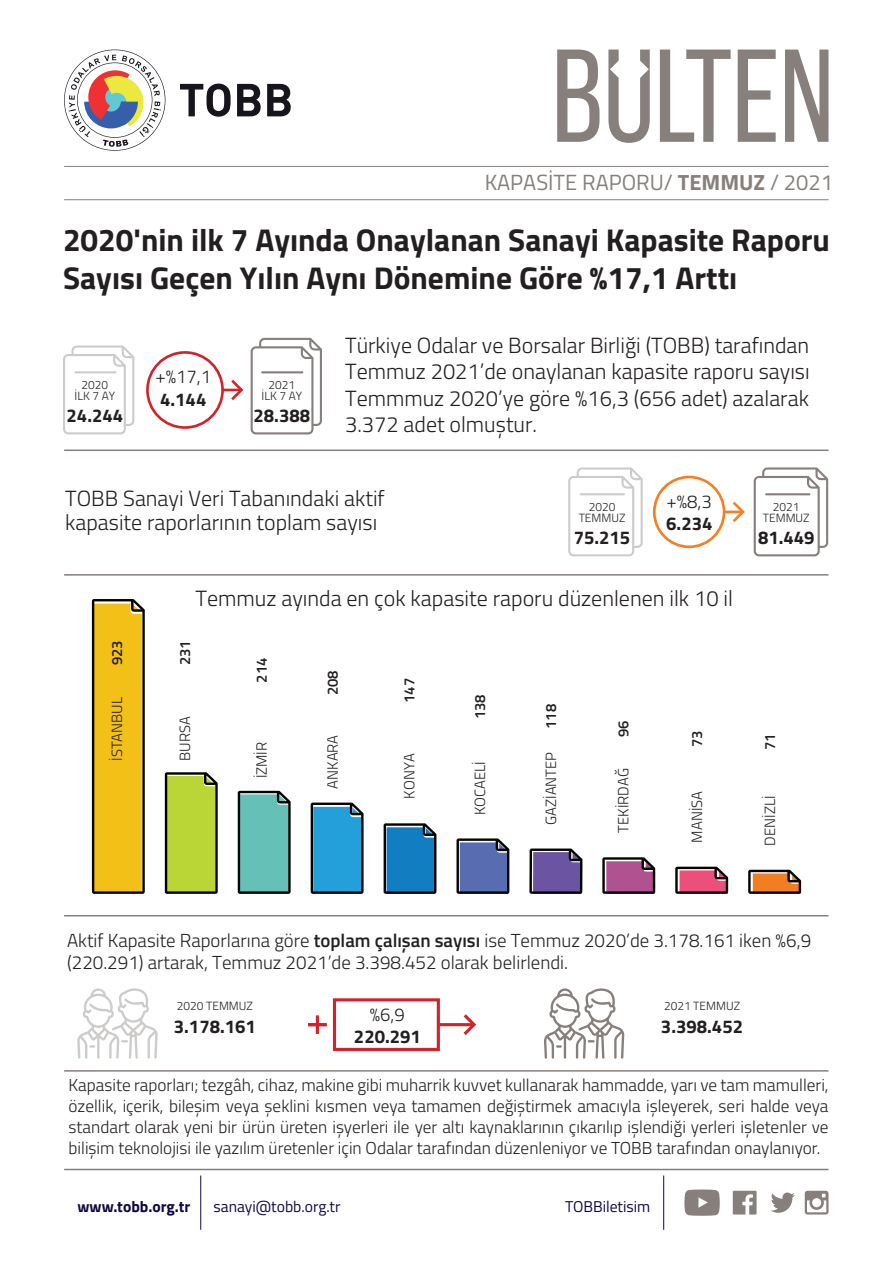
<style>
.page{position:relative;width:893px;height:1263px;background:#fff}
.page>*{position:absolute;margin:0;border:0;box-sizing:border-box;transform-origin:0 0}
.t1{font:700 31.5px/37.8px "Titillium Web";color:#231f20}
.t2{font:300 22.05px "Titillium Web";color:#231f20}
.t3{font:300 21.9px/26.4px "Titillium Web";color:#231f20;text-align:justify}
.t4{font:21.9px "Titillium Web";color:#867f7c}
.t5{font:300 18.75px/22.5px "Titillium Web";color:#231f20}
.t6{font:700 18.45px "Titillium Web";color:#231f20}
.t7{font:300 18.45px "Titillium Web";color:#231f20}
.t8{font:300 17.25px/20.7px "Titillium Web";color:#231f20;text-align:justify}
.t9{font:15.75px "Titillium Web";color:#120944}
.t10{font:700 15.75px "Titillium Web";color:#120944}
.t11{font:300 14.85px "Titillium Web";color:#231f20}
.t12{font:600 14.85px "Titillium Web";color:#231f20}
.t13{font:300 11.85px/11.2px "Titillium Web";color:#231f20;text-align:center}
.s1{font-weight:700}
.s2{font-weight:600}
</style>
<div class="page">
<svg style="left:64px;top:50px;width:101px;height:101px"></svg>
<svg style="left:180px;top:84px;width:51px;height:33px"></svg>
<svg style="left:237px;top:84px;width:24px;height:32px"></svg>
<svg style="left:267px;top:84px;width:24px;height:32px"></svg>
<svg style="left:557px;top:50px;width:42px;height:92px"></svg>
<svg style="left:660px;top:50px;width:71px;height:92px"></svg>
<svg style="left:738px;top:50px;width:38px;height:92px"></svg>
<svg style="left:785px;top:50px;width:43px;height:92px"></svg>
<svg style="left:608px;top:50px;width:42px;height:93px"></svg>
<hr style="left:64px;top:166px;width:764px;height:1px;background:#867f7c">
<hr style="left:64px;top:574px;width:764px;height:2px;background:#867f7c">
<hr style="left:64px;top:449px;width:764px;height:2px;background:#867f7c">
<hr style="left:64px;top:1070px;width:764px;height:1px;background:#867f7c">
<hr style="left:64px;top:1169px;width:764px;height:1px;background:#867f7c">
<hr style="left:64px;top:915px;width:764px;height:1px;background:#867f7c">
<hr style="left:64px;top:199px;width:764px;height:1px;background:#867f7c">
<svg style="left:805px;top:1191px;width:23px;height:23px"></svg>
<svg style="left:733px;top:1191px;width:24px;height:23px"></svg>
<hr style="left:200px;top:1175px;width:1px;height:55px;background:#120944">
<hr style="left:663px;top:1175px;width:1px;height:55px;background:#120944">
<svg style="left:771px;top:1192px;width:24px;height:21px"></svg>
<svg style="left:684px;top:1189px;width:36px;height:27px"></svg>
<hr style="left:439px;top:1023px;width:35px;height:3px;background:#d1232a">
<svg style="left:460px;top:1014px;width:17px;height:21px"></svg>
<svg style="left:92px;top:599px;width:53px;height:295px;background:#d9ad1a"></svg>
<svg style="left:165px;top:772px;width:53px;height:122px;background:#a4bb36"></svg>
<svg style="left:238px;top:791px;width:53px;height:103px;background:#5daaa1"></svg>
<svg style="left:311px;top:802px;width:53px;height:92px;background:#2a8fbe"></svg>
<svg style="left:384px;top:823px;width:52px;height:71px;background:#1c73a9"></svg>
<svg style="left:456px;top:838px;width:53px;height:56px;background:#56669a"></svg>
<svg style="left:529px;top:848px;width:53px;height:46px;background:#64558c"></svg>
<svg style="left:602px;top:857px;width:53px;height:37px;background:#93547d"></svg>
<svg style="left:675px;top:867px;width:53px;height:27px"></svg>
<svg style="left:748px;top:870px;width:53px;height:24px"></svg>
<svg style="left:77px;top:988px;width:81px;height:71px"></svg>
<svg style="left:544px;top:988px;width:80px;height:71px"></svg>
<div style="left:653px;top:476px;width:72px;height:72px;border:3px solid #f57f21;border-radius:50%"></div>
<svg style="left:568px;top:467px;width:75px;height:89px"></svg>
<svg style="left:754px;top:467px;width:74px;height:89px"></svg>
<hr style="left:580px;top:493px;width:45px;height:2px;background:#cecccb">
<hr style="left:765px;top:493px;width:45px;height:2px;background:#867f7c">
<svg style="left:724px;top:501px;width:21px;height:21px"></svg>
<div style="left:333px;top:998px;width:107px;height:53px;border:3px solid #d1232a"></div>
<hr style="left:308px;top:1023px;width:19px;height:3px;background:#d1232a">
<hr style="left:316px;top:1015px;width:3px;height:19px;background:#d1232a">
<svg style="left:63px;top:345px;width:71px;height:89px"></svg>
<svg style="left:251px;top:338px;width:71px;height:96px"></svg>
<hr style="left:261px;top:371px;width:42px;height:2px;background:#867f7c">
<hr style="left:74px;top:371px;width:43px;height:2px;background:#cecccb">
<div style="left:146px;top:351px;width:78px;height:78px;border:3px solid #d1232a;border-radius:50%"></div>
<svg style="left:223px;top:379px;width:21px;height:21px"></svg>
<p class="t4" style="left:485px;top:166px;width:350px">KAPASİTE RAPORU/ <span class="s1">TEMMUZ</span> / 2021</p>
<h1 class="t1" style="left:63px;top:220px;width:768px">2020'nin ilk 7 Ayında Onaylanan Sanayi Kapasite Raporu<br>Sayısı Geçen Yılın Aynı Dönemine Göre %17,1 Arttı</h1>
<p class="t13" style="left:75px;top:378px;width:42px">2020<br>İLK 7 AY</p>
<p class="t6" style="left:67px;top:402px;width:58px">24.244</p>
<p class="t7" style="left:155px;top:364px;width:57px">+%17,1</p>
<p class="t6" style="left:160px;top:385px;width:48px">4.144</p>
<p class="t13" style="left:262px;top:378px;width:42px">2021<br>İLK 7 AY</p>
<p class="t6" style="left:254px;top:402px;width:58px">28.388</p>
<p class="t3" style="left:345px;top:331px;width:466px">Türkiye Odalar ve Borsalar Birliği (TOBB) tarafından Temmuz 2021’de onaylanan kapasite raporu sayısı Temmmuz 2020’ye göre %16,3 (656 adet) azalarak 3.372 adet olmuștur.</p>
<p class="t3" style="left:65px;top:485px;width:321px;line-height:24.6px">TOBB Sanayi Veri Tabanındaki aktif kapasite raporlarının toplam sayısı</p>
<p class="t13" style="left:579px;top:500px;width:48px">2020<br>TEMMUZ</p>
<p class="t6" style="left:574px;top:524px;width:58px">75.215</p>
<p class="t7" style="left:666px;top:488px;width:47px">+%8,3</p>
<p class="t6" style="left:666px;top:510px;width:48px">6.234</p>
<p class="t2" style="left:196px;top:582px;width:539px">Temmuz ayında en çok kapasite raporu düzenlenen ilk 10 il</p>
<p class="t12" style="left:106px;top:665px;width:26px;rotate:-90deg">923</p>
<p class="t12" style="left:174px;top:665px;width:26px;rotate:-90deg">231</p>
<p class="t11" style="left:106px;top:761px;width:65px;rotate:-90deg">İSTANBUL</p>
<p class="t11" style="left:174px;top:761px;width:46px;rotate:-90deg">BURSA</p>
<p class="t12" style="left:250px;top:683px;width:26px;rotate:-90deg">214</p>
<p class="t11" style="left:251px;top:778px;width:38px;rotate:-90deg">İZMİR</p>
<p class="t12" style="left:321px;top:695px;width:26px;rotate:-90deg">208</p>
<p class="t11" style="left:322px;top:789px;width:55px;rotate:-90deg">ANKARA</p>
<p class="t12" style="left:398px;top:703px;width:26px;rotate:-90deg">147</p>
<p class="t11" style="left:398px;top:798px;width:46px;rotate:-90deg">KONYA</p>
<p class="t12" style="left:469px;top:719px;width:26px;rotate:-90deg">138</p>
<p class="t11" style="left:469px;top:815px;width:55px;rotate:-90deg">KOCAELİ</p>
<p class="t12" style="left:540px;top:729px;width:26px;rotate:-90deg">118</p>
<p class="t11" style="left:540px;top:825px;width:74px;rotate:-90deg">GAZİANTEP</p>
<p class="t12" style="left:612px;top:737px;width:18px;rotate:-90deg">96</p>
<p class="t11" style="left:613px;top:833px;width:66px;rotate:-90deg">TEKİRDAĞ</p>
<p class="t12" style="left:686px;top:747px;width:18px;rotate:-90deg">73</p>
<p class="t11" style="left:686px;top:843px;width:53px;rotate:-90deg">MANİSA</p>
<p class="t13" style="left:763px;top:500px;width:48px">2021<br>TEMMUZ</p>
<p class="t6" style="left:758px;top:524px;width:58px">81.449</p>
<p class="t12" style="left:759px;top:750px;width:18px;rotate:-90deg">71</p>
<p class="t11" style="left:759px;top:846px;width:51px;rotate:-90deg">DENİZLİ</p>
<p class="t5" style="left:67px;top:928px;width:746px">Aktif Kapasite Raporlarına göre <span class="s2">toplam çalıșan sayısı</span> ise Temmuz 2020’de 3.178.161 iken %6,9 (220.291) artarak, Temmuz 2021’de 3.398.452 olarak belirlendi.</p>
<p class="t13" style="left:177px;top:1000px;width:78px">2020 TEMMUZ</p>
<p class="t6" style="left:174px;top:1012px;width:84px">3.178.161</p>
<p class="t13" style="left:664px;top:1000px;width:78px">2021 TEMMUZ</p>
<p class="t6" style="left:661px;top:1012px;width:84px">3.398.452</p>
<p class="t7" style="left:370px;top:1001px;width:37px">%6,9</p>
<p class="t6" style="left:354px;top:1022px;width:68px">220.291</p>
<p class="t8" style="left:69px;top:1074px;width:762px">Kapasite raporları; tezgâh, cihaz, makine gibi muharrik kuvvet kullanarak hammadde, yarı ve tam mamulleri, özellik, içerik, bileșim veya șeklini kısmen veya tamamen değiștirmek amacıyla ișleyerek, seri halde veya standart olarak yeni bir ürün üreten ișyerleri ile yer altı kaynaklarının çıkarılıp ișlendiği yerleri ișletenler ve bilișim teknolojisi ile yazılım üretenler için Odalar tarafından düzenleniyor ve TOBB tarafından onaylanıyor.</p>
<p class="t10" style="left:77px;top:1194px;width:114px">www.tobb.org.tr</p>
<p class="t9" style="left:214px;top:1194px;width:128px">sanayi@tobb.org.tr</p>
<p class="t9" style="left:565px;top:1194px;width:87px">TOBBiletisim</p>
</div>
